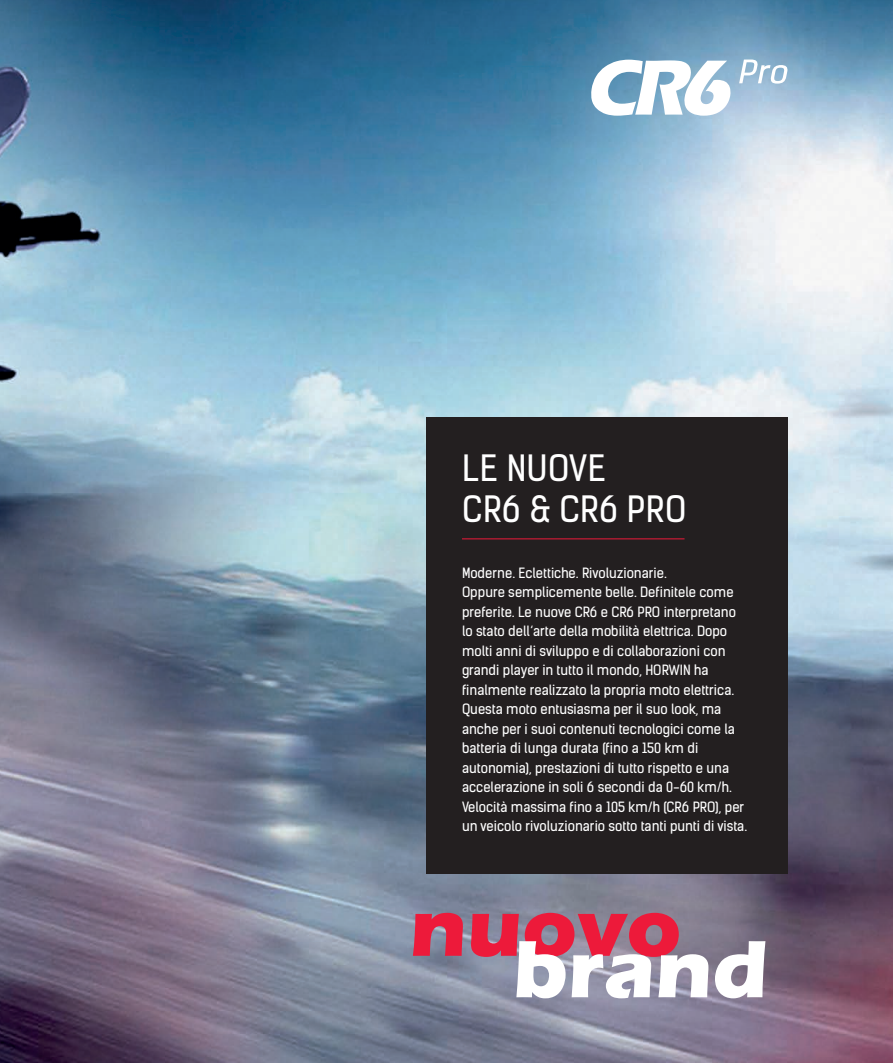
<style>
.page{position:relative;width:893px;height:1063px;background:#fff}
.page>*{position:absolute;margin:0;border:0;box-sizing:border-box;transform-origin:0 0}
.t1{font:700 84.3px "Eras ITC";color:#ed1a3a}
.t2{font:700 84.3px "Eras ITC";color:#fff}
.t3{font:34.5px "Kelson Sans";letter-spacing:.015em;color:#fff}
.t4{font:13.5px/19.5px "Kelson Sans";color:#fff}
</style>
<div class="page">
<img style="left:0;top:0;width:893px;height:1063px">
<svg style="left:591px;top:60px;width:140px;height:56px"></svg>
<svg style="left:739px;top:60px;width:49px;height:24px"></svg>
<div style="left:426px;top:417px;width:361px;height:457px;background:#231f20"></div>
<hr style="left:462px;top:539px;width:222px;height:1px;background:#ed1a3a">
<p class="t3" style="left:462px;top:447px;width:145px">LE NUOVE</p>
<p class="t3" style="left:462px;top:488px;width:226px">CR6 &amp; CR6 PRO</p>
<p class="t4" style="left:462px;top:563px;width:206px">Moderne. Eclettiche. Rivoluzionarie.</p>
<p class="t4" style="left:462px;top:583px;width:276px">Oppure semplicemente belle. Definitele come preferite. Le nuove CR6 e CR6 PRO interpretano lo stato dell‘arte della mobilità elettrica. Dopo molti anni di sviluppo e di collaborazioni con grandi player in tutto il mondo, HORWIN ha</p>
<p class="t4" style="left:462px;top:680px;width:274px">finalmente realizzato la propria moto elettrica.<br>Questa moto entusiasma per il suo look, ma</p>
<p class="t4" style="left:462px;top:719px;width:274px">anche per i suoi contenuti tecnologici come la batteria di lunga durata (fino a 150 km di</p>
<p class="t4" style="left:462px;top:758px;width:269px">autonomia), prestazioni di tutto rispetto e una</p>
<p class="t4" style="left:462px;top:777px;width:287px">accelerazione in soli 6 secondi da 0-60 km/h.<br>Velocità massima fino a 105 km/h (CR6 PRO), per un veicolo rivoluzionario sotto tanti punti di vista.</p>
<p class="t1" style="left:410px;top:879px;width:273px">nuovo</p>
<p class="t2" style="left:513px;top:921px;width:257px">brand</p>
</div>
